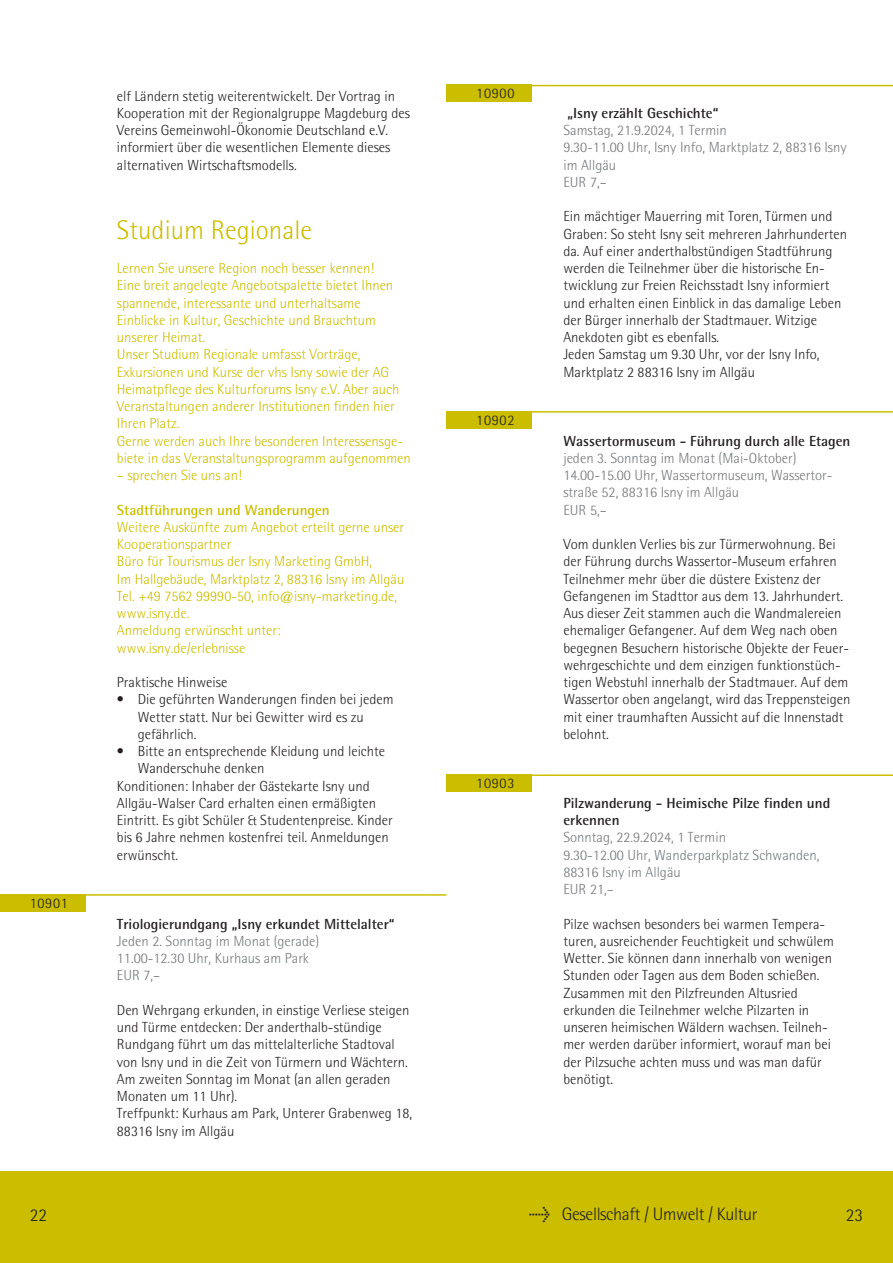
<style>
.page{position:relative;width:893px;height:1263px;background:#fff}
.page>*{position:absolute;margin:0;border:0;box-sizing:border-box;transform-origin:0 0}
.Kapitelüberschrift{font:300 27px "Rotis Semi Sans";color:#cbbe01}
.t1{font:300 18px "Rotis Semi Sans";letter-spacing:-.02em;color:#231f20}
.Text{font:300 14.7px/17.2px "Rotis Semi Sans";color:#231f20}
.Text-2{font:300 14.7px/17.2px "Rotis Semi Sans";color:#cbbe01}
.Dozent_und_Datum{font:300 14.7px/17.2px "Rotis Semi Sans";color:#76787b}
.Fließtext_fett{font:700 14.7px/17.2px "Rotis Semi Sans";color:#231f20}
.Fließtext_fett-2{font:700 14.7px "Rotis Semi Sans";color:#cbbe01}
.Zahlen_schwarz{font:300 14.7px "Rotis Semi Sans";letter-spacing:.05em;color:#231f20}
.s1{font-family:"Meta Plus";font-weight:400}
</style>
<div class="page">
<div style="left:446px;top:411px;width:85px;height:17px;background:#cbbe01"></div>
<hr style="left:531px;top:411px;width:362px;height:2px;background:#cbbe01">
<div style="left:0;top:894px;width:85px;height:17px;background:#cbbe01"></div>
<hr style="left:85px;top:894px;width:361px;height:2px;background:#cbbe01">
<div style="left:446px;top:85px;width:85px;height:17px;background:#cbbe01"></div>
<hr style="left:531px;top:85px;width:362px;height:1px;background:#cbbe01">
<div style="left:446px;top:774px;width:85px;height:18px;background:#cbbe01"></div>
<hr style="left:531px;top:774px;width:362px;height:2px;background:#cbbe01">
<div style="left:0;top:1172px;width:446px;height:91px;background:#cbbe01"></div>
<div style="left:446px;top:1172px;width:447px;height:91px;background:#cbbe01"></div>
<p class="Zahlen_schwarz" style="left:30px;top:895px;width:40px">10901</p>
<p class="Text" style="left:117px;top:87px;width:294px">elf Ländern stetig weiterentwickelt. Der Vortrag in Kooperation mit der Regionalgruppe Magdeburg des Vereins Gemeinwohl-Ökonomie Deutschland e.V. informiert über die wesentlichen Elemente dieses alternativen Wirtschaftsmodells.</p>
<p class="Kapitelüberschrift" style="left:117px;top:214px;width:197px">Studium Regionale</p>
<p class="Text-2" style="left:117px;top:259px;width:259px">Lernen Sie unsere Region noch besser kennen!</p>
<p class="Text-2" style="left:117px;top:277px;width:278px">Eine breit angelegte Angebotspalette bietet Ihnen spannende, interessante und unterhaltsame Einblicke in Kultur, Geschichte und Brauchtum unserer Heimat.</p>
<p class="Text-2" style="left:117px;top:346px;width:284px">Unser Studium Regionale umfasst Vorträge, Exkursionen und Kurse der vhs Isny sowie der AG Heimatpflege des Kulturforums Isny e.V. Aber auch Veranstaltungen anderer Institutionen finden hier Ihren Platz.</p>
<p class="Text-2" style="left:117px;top:432px;width:295px">Gerne werden auch Ihre besonderen Interessensge&shy;biete in das Veranstaltungsprogramm aufgenommen</p>
<p class="Text-2" style="left:117px;top:466px;width:126px">– sprechen Sie uns an!</p>
<p class="Fließtext_fett-2" style="left:117px;top:501px;width:214px">Stadtführungen und Wanderungen</p>
<p class="Text-2" style="left:117px;top:518px;width:289px">Weitere Auskünfte zum Angebot erteilt gerne unser<br>Kooperationspartner</p>
<p class="Text-2" style="left:117px;top:553px;width:257px">Büro für Tourismus der Isny Marketing GmbH,</p>
<p class="Text-2" style="left:117px;top:570px;width:289px">Im Hallgebäude, Marktplatz 2, 88316 Isny im Allgäu</p>
<p class="Text-2" style="left:117px;top:587px;width:282px">Tel. +49 7562 99990-50, info@isny-marketing.de, www.isny.de.</p>
<p class="Text-2" style="left:117px;top:622px;width:165px">Anmeldung erwünscht unter: www.isny.de/erlebnisse</p>
<p class="Text" style="left:117px;top:673px;width:112px">Praktische Hinweise</p>
<p class="Text" style="left:117px;top:691px;width:278px">• Die geführten Wanderungen finden bei jedem</p>
<p class="Text" style="left:138px;top:708px;width:228px">Wetter statt. Nur bei Gewitter wird es zu</p>
<p class="Text" style="left:138px;top:725px;width:60px">gefährlich.</p>
<p class="Text" style="left:117px;top:742px;width:270px">• Bitte an entsprechende Kleidung und leichte</p>
<p class="Text" style="left:138px;top:760px;width:128px">Wanderschuhe denken</p>
<p class="Text" style="left:117px;top:777px;width:277px">Konditionen: Inhaber der Gästekarte Isny und Allgäu-Walser Card erhalten einen ermäßigten Eintritt. Es gibt Schüler &amp; Studentenpreise. Kinder bis 6 Jahre nehmen kostenfrei teil. Anmeldungen erwünscht.</p>
<p class="Fließtext_fett" style="left:117px;top:915px;width:279px">Triologierundgang „Isny erkundet Mittelalter“</p>
<p class="Dozent_und_Datum" style="left:117px;top:932px;width:204px">Jeden 2. Sonntag im Monat (gerade)</p>
<p class="Dozent_und_Datum" style="left:117px;top:949px;width:193px">11.00-12.30 Uhr, Kurhaus am Park</p>
<p class="Dozent_und_Datum" style="left:117px;top:967px;width:45px">EUR 7,–</p>
<p class="Text" style="left:117px;top:1001px;width:294px">Den Wehrgang erkunden, in einstige Verliese steigen und Türme entdecken: Der anderthalb-stündige Rundgang führt um das mittelalterliche Stadtoval von Isny und in die Zeit von Türmern und Wächtern.</p>
<p class="Text" style="left:117px;top:1070px;width:275px">Am zweiten Sonntag im Monat (an allen geraden<br>Monaten um 11 Uhr).</p>
<p class="Text" style="left:117px;top:1105px;width:297px">Treffpunkt: Kurhaus am Park, Unterer Grabenweg 18,<br>88316 Isny im Allgäu</p>
<p class="Zahlen_schwarz" style="left:476px;top:84px;width:40px">10900</p>
<p class="Zahlen_schwarz" style="left:476px;top:412px;width:40px">10902</p>
<p class="Zahlen_schwarz" style="left:476px;top:774px;width:40px">10903</p>
<p class="Fließtext_fett" style="left:567px;top:104px;width:152px">„Isny erzählt Geschichte“</p>
<p class="Dozent_und_Datum" style="left:563px;top:121px;width:165px">Samstag, 21.9.2024, 1 Termin</p>
<p class="Dozent_und_Datum" style="left:563px;top:139px;width:285px">9.30-11.00 Uhr, Isny Info, Marktplatz 2, 88316 Isny im Allgäu</p>
<p class="Dozent_und_Datum" style="left:563px;top:173px;width:45px">EUR 7,–</p>
<p class="Text" style="left:563px;top:208px;width:285px">Ein mächtiger Mauerring mit Toren, Türmen und Graben: So steht Isny seit mehreren Jahrhunderten da. Auf einer anderthalbstündigen Stadtführung werden die Teilnehmer über die historische En&shy;twicklung zur Freien Reichsstadt Isny informiert und erhalten einen Einblick in das damalige Leben der Bürger innerhalb der Stadtmauer. Witzige Anekdoten gibt es ebenfalls.</p>
<p class="Text" style="left:563px;top:346px;width:258px">Jeden Samstag um 9.30 Uhr, vor der Isny Info,<br>Marktplatz 2 88316 Isny im Allgäu</p>
<p class="Fließtext_fett" style="left:563px;top:432px;width:289px">Wassertormuseum - Führung durch alle Etagen</p>
<p class="Dozent_und_Datum" style="left:563px;top:449px;width:235px">jeden 3. Sonntag im Monat (Mai-Oktober)</p>
<p class="Dozent_und_Datum" style="left:563px;top:466px;width:271px">14.00-15.00 Uhr, Wassertormuseum, Wassertor&shy;straße 52, 88316 Isny im Allgäu</p>
<p class="Dozent_und_Datum" style="left:563px;top:501px;width:45px">EUR 5,–</p>
<p class="Text" style="left:563px;top:535px;width:289px">Vom dunklen Verlies bis zur Türmerwohnung. Bei der Führung durchs Wassertor-Museum erfahren Teilnehmer mehr über die düstere Existenz der Gefangenen im Stadttor aus dem 13. Jahrhundert.<br>Aus dieser Zeit stammen auch die Wandmalereien ehemaliger Gefangener. Auf dem Weg nach oben begegnen Besuchern historische Objekte der Feuer&shy;wehrgeschichte und dem einzigen funktionstüch&shy;tigen Webstuhl innerhalb der Stadtmauer. Auf dem Wassertor oben angelangt, wird das Treppensteigen mit einer traumhaften Aussicht auf die Innenstadt belohnt.</p>
<p class="Fließtext_fett" style="left:563px;top:794px;width:268px">Pilzwanderung - Heimische Pilze finden und erkennen</p>
<p class="Dozent_und_Datum" style="left:563px;top:829px;width:164px">Sonntag, 22.9.2024, 1 Termin</p>
<p class="Dozent_und_Datum" style="left:563px;top:846px;width:258px">9.30-12.00 Uhr, Wanderparkplatz Schwanden,<br>88316 Isny im Allgäu</p>
<p class="Dozent_und_Datum" style="left:563px;top:880px;width:52px">EUR 21,–</p>
<p class="Text" style="left:563px;top:915px;width:272px">Pilze wachsen besonders bei warmen Tempera&shy;turen, ausreichender Feuchtigkeit und schwülem Wetter. Sie können dann innerhalb von wenigen Stunden oder Tagen aus dem Boden schießen.<br>Zusammen mit den Pilzfreunden Altusried erkunden die Teilnehmer welche Pilzarten in unseren heimischen Wäldern wachsen. Teilneh&shy;mer werden darüber informiert, worauf man bei der Pilzsuche achten muss und was man dafür benötigt.</p>
<p class="t1" style="left:30px;top:1204px;width:19px">22</p>
<p class="t1" style="left:529px;top:1204px;width:230px"><span class="s1">&gt;</span> Gesellschaft / Umwelt / Kultur</p>
<p class="t1" style="left:846px;top:1204px;width:19px">23</p>
</div>
